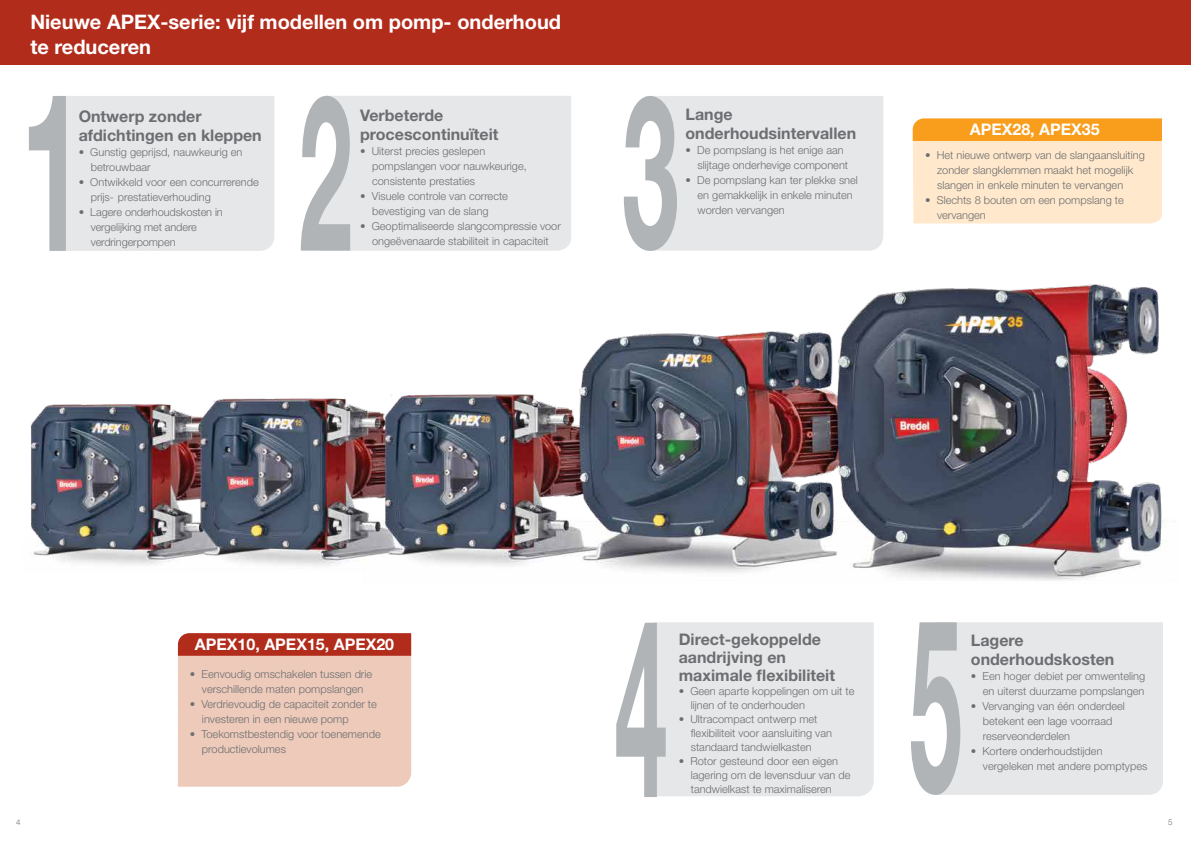
<style>
.page{position:relative;width:1191px;height:842px;background:#fff}
.page>*{position:absolute;margin:0;border:0;box-sizing:border-box;transform-origin:0 0}
.t1{font:700 20px/25px "Helvetica Neue LT Std";color:#fff}
.t2{font:700 16px/19px "Helvetica Neue LT Std";color:#6d6e71}
.t3{font:700 16px "Helvetica Neue LT Std";color:#fff}
.t4{font:300 11px/15px "Helvetica Neue LT Std";color:#6d6e71}
.t5{font:300 8px "Helvetica Neue LT Std";color:#6d6e71}
</style>
<div class="page">
<div style="left:0;top:0;width:1191px;height:65px;background:#b22c1c"></div>
<div style="left:350px;top:96px;width:221px;height:155px;background:#e6e7e8"></div>
<svg style="left:178px;top:633px;width:233px;height:154px;background:#e4b3a3"></svg>
<div style="left:960px;top:622px;width:203px;height:173px;background:#e6e7e8"></div>
<svg style="left:912px;top:118px;width:249px;height:105px;background:#fdd8a6"></svg>
<svg style="left:623px;top:96px;width:260px;height:155px;background:#e2e4e5"></svg>
<svg style="left:616px;top:622px;width:257px;height:175px;background:#e2e4e5"></svg>
<svg style="left:911px;top:622px;width:49px;height:173px"></svg>
<svg style="left:301px;top:96px;width:49px;height:155px"></svg>
<svg style="left:29px;top:96px;width:245px;height:155px;background:#e3e4e5"></svg>
<img style="left:31px;top:284px;width:1144px;height:297px">
<h1 class="t1" style="left:30px;top:9px;width:532px">Nieuwe APEX-serie: vijf modellen om pomp- onderhoud te reduceren</h1>
<h2 class="t2" style="left:79px;top:106px;width:185px">Ontwerp zonder afdichtingen en kleppen</h2>
<p class="t4" style="left:91px;top:144px;width:153px;text-indent:-12px">• Gunstig geprijsd, nauwkeurig en betrouwbaar</p>
<p class="t4" style="left:91px;top:174px;width:170px;text-indent:-12px">• Ontwikkeld voor een concurrerende prijs- prestatieverhouding</p>
<p class="t4" style="left:91px;top:204px;width:134px;text-indent:-12px">• Lagere onderhoudskosten in vergelijking met andere verdringerpompen</p>
<h2 class="t2" style="left:360px;top:106px;width:140px">Verbeterde procescontinuïteit</h2>
<p class="t4" style="left:372px;top:144px;width:156px;text-indent:-12px">• Uiterst precies geslepen pompslangen voor nauwkeurige, consistente prestaties</p>
<p class="t4" style="left:372px;top:189px;width:137px;text-indent:-12px">• Visuele controle van correcte bevestiging van de slang</p>
<p class="t4" style="left:360px;top:219px;width:202px;text-align:center">• Geoptimaliseerde slangcompressie voor ongeëvenaarde stabiliteit in capaciteit</p>
<h2 class="t2" style="left:685px;top:105px;width:172px">Lange onderhoudsintervallen</h2>
<p class="t4" style="left:697px;top:143px;width:152px;text-indent:-12px">• De pompslang is het enige aan slijtage onderhevige component</p>
<p class="t4" style="left:697px;top:173px;width:162px;text-indent:-12px">• De pompslang kan ter plekke snel en gemakkelijk in enkele minuten worden vervangen</p>
<h2 class="t3" style="left:969px;top:119px;width:131px">APEX28, APEX35</h2>
<p class="t4" style="left:937px;top:147px;width:209px;text-indent:-12px">• Het nieuwe ontwerp van de slangaansluiting zonder slangklemmen maakt het mogelijk slangen in enkele minuten te vervangen</p>
<p class="t4" style="left:937px;top:192px;width:188px;text-indent:-12px">• Slechts 8 bouten om een pompslang te vervangen</p>
<h2 class="t2" style="left:679px;top:630px;width:158px;line-height:18px">Direct-gekoppelde aandrijving en maximale flexibiliteit</h2>
<p class="t4" style="left:691px;top:684px;width:165px;line-height:14px;text-indent:-12px">• Geen aparte koppelingen om uit te lijnen of te onderhouden</p>
<p class="t4" style="left:691px;top:712px;width:143px;line-height:14px;text-indent:-12px">• Ultracompact ontwerp met flexibiliteit voor aansluiting van standaard tandwielkasten</p>
<p class="t4" style="left:691px;top:754px;width:161px;line-height:14px;text-indent:-12px">• Rotor gesteund door een eigen lagering om de levensduur van de tandwielkast te maximaliseren</p>
<h2 class="t3" style="left:195px;top:635px;width:201px">APEX10, APEX15, APEX20</h2>
<h2 class="t2" style="left:971px;top:630px;width:145px">Lagere onderhoudskosten</h2>
<p class="t4" style="left:971px;top:668px;width:176px;text-align:right">• Een hoger debiet per omwenteling en uiterst duurzame pompslangen</p>
<p class="t4" style="left:983px;top:698px;width:143px;text-indent:-12px">• Vervanging van één onderdeel betekent een lage voorraad reserveonderdelen</p>
<p class="t4" style="left:983px;top:743px;width:166px;text-indent:-12px">• Kortere onderhoudstijden vergeleken met andere pomptypes</p>
<p class="t4" style="left:190px;top:666px;width:184px;text-align:center">• Eenvoudig omschakelen tussen drie verschillende maten pompslangen</p>
<p class="t4" style="left:202px;top:696px;width:176px;text-indent:-12px">• Verdrievoudig de capaciteit zonder te investeren in een nieuwe pomp</p>
<p class="t4" style="left:202px;top:726px;width:180px;text-indent:-12px">• Toekomstbestendig voor toenemende productievolumes</p>
<p class="t5" style="left:16px;top:817px;width:6px">4</p>
<p class="t5" style="left:1168px;top:817px;width:6px">5</p>
</div>
